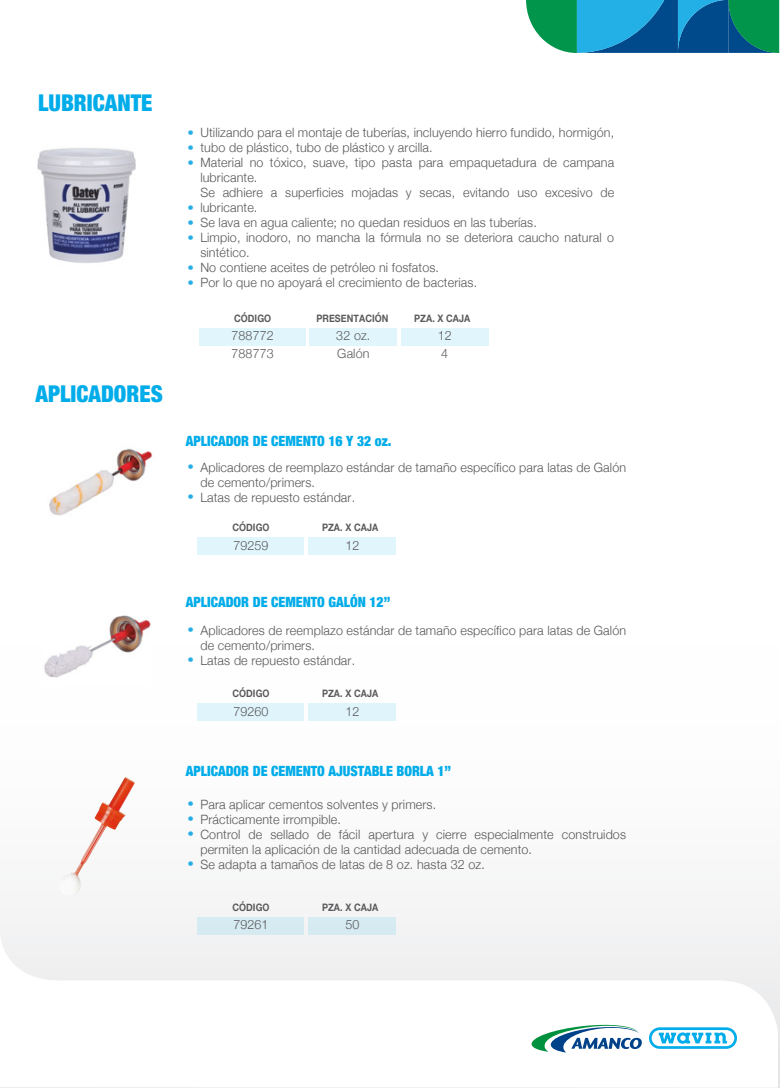
<style>
.page{position:relative;width:780px;height:1088px;background:#fff}
.page>*{position:absolute;margin:0;border:0;box-sizing:border-box;transform-origin:0 0}
.t1{font:900 condensed 23.12px "Helvetica Neue";color:#00ace9}
.t2{font:900 condensed 14.12px "Helvetica Neue";color:#00ace9}
.t3{font:300 12.88px/15px "Helvetica Neue";letter-spacing:.01em;color:#575756}
.t4{font:300 12.88px/17.5px "Helvetica Neue";letter-spacing:.01em;color:#5a5a5c}
.t5{font:300 12.5px/15px "Helvetica Neue";color:#27aee5;text-align:justify}
.t6{font:700 10.25px "Helvetica Neue";letter-spacing:.01em;color:#5a5a5c;scale:.88 1}
</style>
<div class="page">
<svg style="left:0;top:909px;width:777px;height:144px;fill:#f4f4f5"></svg>
<svg style="left:530px;top:1023px;width:112px;height:29px"></svg>
<svg style="left:649px;top:1027px;width:88px;height:22px"></svg>
<svg style="left:526px;top:0;width:253px;height:53px;background:#168797"></svg>
<img style="left:37px;top:148px;width:99px;height:115px">
<div style="left:199px;top:328px;width:107px;height:17px;background:#e1f5fc"></div>
<div style="left:309px;top:328px;width:88px;height:17px;background:#e1f5fc"></div>
<div style="left:401px;top:328px;width:87px;height:17px;background:#e1f5fc"></div>
<div style="left:198px;top:537px;width:106px;height:18px;background:#e1f5fc"></div>
<div style="left:308px;top:537px;width:87px;height:18px;background:#e1f5fc"></div>
<div style="left:198px;top:704px;width:106px;height:17px;background:#e0f4fb"></div>
<div style="left:308px;top:704px;width:87px;height:17px;background:#e0f4fb"></div>
<div style="left:198px;top:917px;width:106px;height:17px;background:#d6eaf1"></div>
<div style="left:308px;top:917px;width:87px;height:17px;background:#d6eaf1"></div>
<img style="left:59px;top:777px;width:76px;height:121px">
<img style="left:49px;top:448px;width:104px;height:68px">
<img style="left:44px;top:615px;width:106px;height:63px">
<h1 class="t1" style="left:38px;top:84px;width:116px">LUBRICANTE</h1>
<h1 class="t1" style="left:36px;top:375px;width:129px">APLICADORES</h1>
<p class="t3" style="left:200px;top:124px;width:415px">Utilizando para el montaje de tuberías, incluyendo hierro fundido, hormigón, tubo de plástico, tubo de plástico y arcilla.<br>Material no tóxico, suave, tipo pasta para empaquetadura de campana lubricante.<br>Se adhiere a superficies mojadas y secas, evitando uso excesivo de lubricante.<br>Se lava en agua caliente; no quedan residuos en las tuberías.<br>Limpio, inodoro, no mancha la fórmula no se deteriora caucho natural o sintético.<br>No contiene aceites de petróleo ni fosfatos.<br>Por lo que no apoyará el crecimiento de bacterias.</p>
<p class="t5" style="left:187px;top:124px;width:8px">• • •</p>
<p class="t5" style="left:187px;top:199px;width:8px">• • •</p>
<p class="t5" style="left:187px;top:259px;width:8px">• •</p>
<p class="t6" style="left:234px;top:310px;width:44px">CÓDIGO</p>
<p class="t6" style="left:316px;top:310px;width:83px">PRESENTACIÓN</p>
<p class="t6" style="left:414px;top:310px;width:65px">PZA. X CAJA</p>
<p class="t4" style="left:336px;top:326px;width:36px">32 oz.<br>Galón</p>
<p class="t4" style="left:437px;top:326px;width:16px">12<br>4</p>
<p class="t4" style="left:231px;top:326px;width:44px">788772<br>788773</p>
<p class="t2" style="left:186px;top:429px;width:207px">APLICADOR DE CEMENTO 16 Y 32 oz.</p>
<p class="t3" style="left:200px;top:459px;width:427px">Aplicadores de reemplazo estándar de tamaño específico para latas de Galón de cemento/primers.<br>Latas de repuesto estándar.</p>
<p class="t5" style="left:187px;top:458px;width:8px">•</p>
<p class="t5" style="left:187px;top:488px;width:8px">•</p>
<p class="t6" style="left:232px;top:519px;width:44px">CÓDIGO</p>
<p class="t6" style="left:322px;top:519px;width:65px">PZA. X CAJA</p>
<p class="t4" style="left:345px;top:535px;width:16px">12</p>
<p class="t4" style="left:233px;top:535px;width:37px">79259</p>
<p class="t2" style="left:186px;top:590px;width:206px">APLICADOR DE CEMENTO GALÓN 12”</p>
<p class="t3" style="left:200px;top:622px;width:427px">Aplicadores de reemplazo estándar de tamaño específico para latas de Galón de cemento/primers.<br>Latas de repuesto estándar.</p>
<p class="t5" style="left:187px;top:621px;width:8px">•</p>
<p class="t5" style="left:187px;top:651px;width:8px">•</p>
<p class="t6" style="left:232px;top:685px;width:44px">CÓDIGO</p>
<p class="t6" style="left:322px;top:685px;width:65px">PZA. X CAJA</p>
<p class="t4" style="left:345px;top:701px;width:16px">12</p>
<p class="t4" style="left:233px;top:701px;width:37px">79260</p>
<p class="t2" style="left:186px;top:760px;width:267px">APLICADOR DE CEMENTO AJUSTABLE BORLA 1”</p>
<p class="t3" style="left:200px;top:796px;width:427px">Para aplicar cementos solventes y primers.<br>Prácticamente irrompible.<br>Control de sellado de fácil apertura y cierre especialmente construidos permiten la aplicación de la cantidad adecuada de cemento.<br>Se adapta a tamaños de latas de 8 oz. hasta 32 oz.</p>
<p class="t5" style="left:187px;top:795px;width:8px">• • •</p>
<p class="t5" style="left:187px;top:855px;width:8px">•</p>
<p class="t6" style="left:232px;top:899px;width:44px">CÓDIGO</p>
<p class="t6" style="left:322px;top:899px;width:65px">PZA. X CAJA</p>
<p class="t4" style="left:345px;top:915px;width:16px">50</p>
<p class="t4" style="left:233px;top:915px;width:37px">79261</p>
</div>
